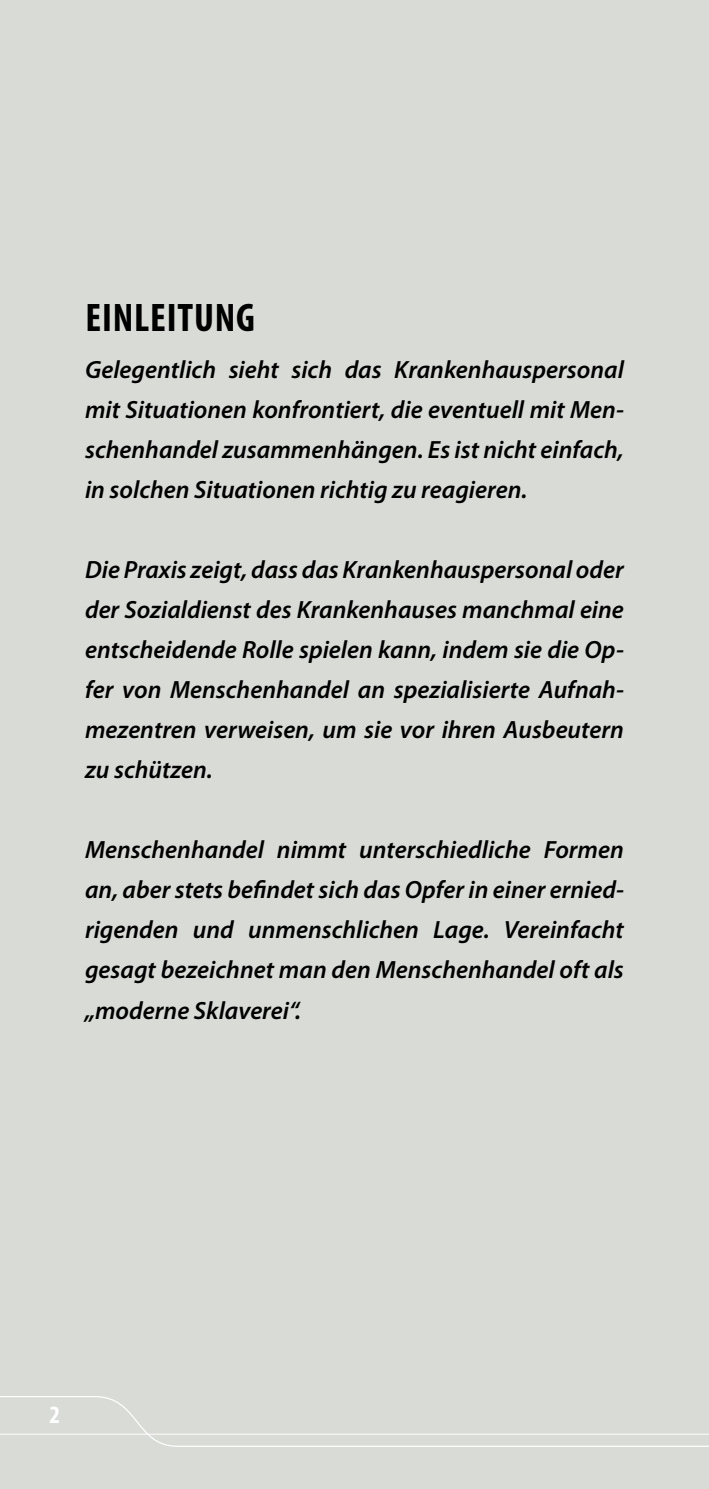
<style>
.page{position:relative;width:709px;height:1489px;background:#fff}
.page>*{position:absolute;margin:0;border:0;box-sizing:border-box;transform-origin:0 0}
.t1{font:700 condensed 40px "Myriad Pro";letter-spacing:.02em;color:#000}
.t2{font:italic 600 25px/40px "Myriad Pro";color:#000;text-align:justify}
.t3{font:700 condensed 25px "Myriad Pro";color:#fff}
</style>
<div class="page">
<div style="left:0;top:0;width:709px;height:1488px;background:#d9dbd6"></div>
<svg style="left:0;top:1396px;width:709px;height:51px"></svg>
<hr style="left:0;top:1433px;width:709px;height:1px;background:#fff">
<h1 class="t1" style="left:85px;top:293px;width:171px">EINLEITUNG</h1>
<p class="t2" style="left:85px;top:349px;width:540px">Gelegentlich sieht sich das Krankenhauspersonal mit Situationen konfrontiert, die eventuell mit Men&shy;schenhandel zusammenhängen. Es ist nicht einfach, in solchen Situationen richtig zu reagieren.</p>
<p class="t2" style="left:85px;top:549px;width:540px">Die Praxis zeigt, dass das Krankenhauspersonal oder der Sozialdienst des Krankenhauses manchmal eine entscheidende Rolle spielen kann, indem sie die Op&shy;fer von Menschenhandel an spezialisierte Aufnah&shy;mezentren verweisen, um sie vor ihren Ausbeutern zu schützen.</p>
<p class="t2" style="left:85px;top:829px;width:540px">Menschenhandel nimmt unterschiedliche Formen an, aber stets befindet sich das Opfer in einer ernied&shy;rigenden und unmenschlichen Lage. Vereinfacht gesagt bezeichnet man den Menschenhandel oft als „moderne Sklaverei“.</p>
<p class="t3" style="left:50px;top:1398px;width:12px">2</p>
</div>
